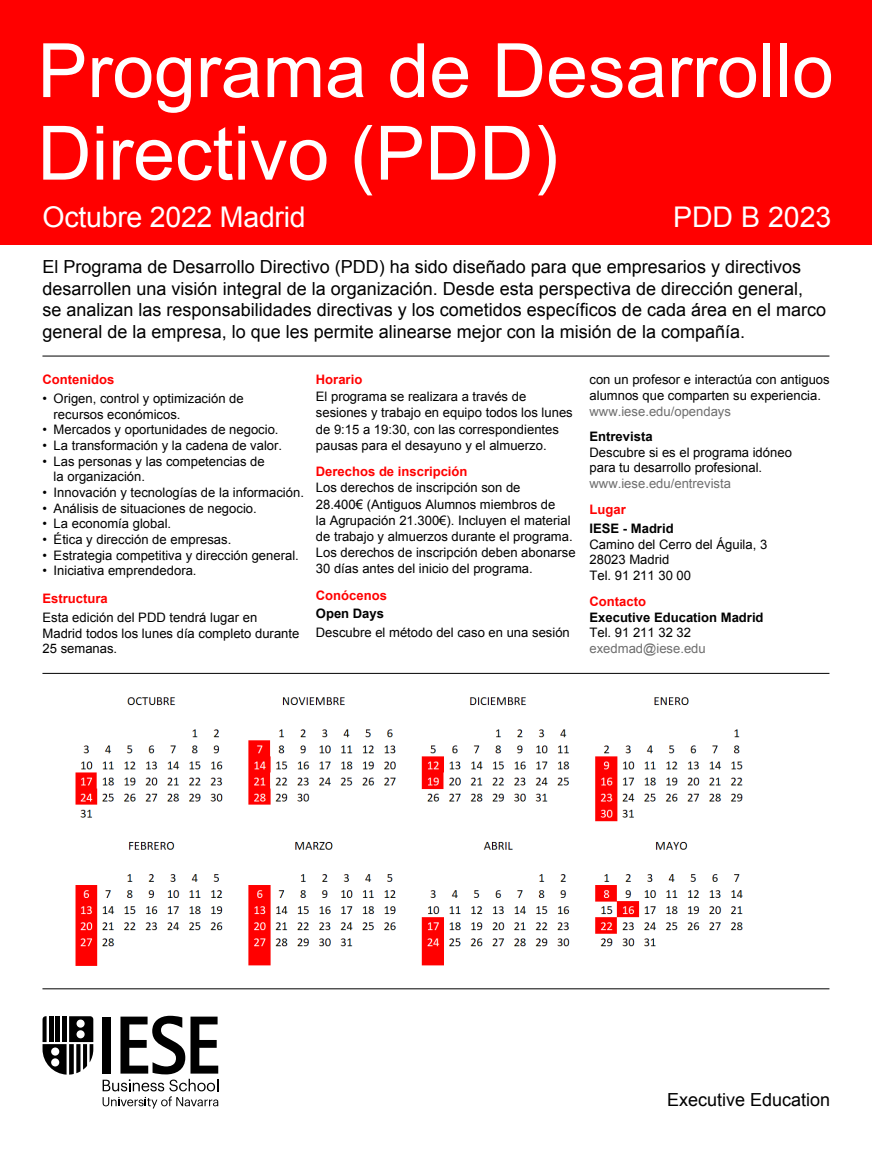
<style>
.page{position:relative;width:872px;height:1149px;background:#fff}
.page>*{position:absolute;margin:0;border:0;box-sizing:border-box;transform-origin:0 0}
.t1{font:75px/82.5px "Arial";color:#fff}
.t2{font:28.5px "Arial";letter-spacing:-.01em;color:#fff}
.t3{font:18px/21.6px "Arial";color:#000}
.t4{font:13.05px/15.6px "Arial";color:#000}
.t5{font:700 13.05px "Arial";color:#f00}
.t6{font:13.05px "Arial";color:#6e6e6e}
.t7{font:700 13.05px "Arial";color:#000}
</style>
<div class="page">
<div style="left:0;top:0;width:872px;height:244px;background:#f00"></div>
<hr style="left:42px;top:356px;width:787px;height:1px;background:#000">
<hr style="left:42px;top:673px;width:787px;height:1px;background:#000">
<svg style="left:103px;top:1015px;width:115px;height:93px"></svg>
<svg style="left:43px;top:1016px;width:50px;height:58px"></svg>
<hr style="left:42px;top:988px;width:787px;height:1px;background:#000">
<img style="left:75px;top:697px;width:668px;height:269px">
<h1 class="t1" style="left:37px;top:30px;width:798px">Programa de Desarrollo<br>Directivo (PDD)</h1>
<h2 class="t2" style="left:43px;top:198px;width:265px">Octubre 2022 Madrid</h2>
<h2 class="t2" style="left:673px;top:198px;width:160px">PDD B 2023</h2>
<p class="t3" style="left:43px;top:256px;width:785px">El Programa de Desarrollo Directivo (PDD) ha sido diseñado para que empresarios y directivos desarrollen una visión integral de la organización. Desde esta perspectiva de dirección general, se analizan las responsabilidades directivas y los cometidos específicos de cada área en el marco general de la empresa, lo que les permite alinearse mejor con la misión de la compañía.</p>
<p class="t5" style="left:43px;top:371px;width:73px">Contenidos</p>
<p class="t4" style="left:54px;top:390px;width:192px;text-indent:-11px">• Origen, control y optimización de recursos económicos.</p>
<p class="t4" style="left:43px;top:422px;width:237px">• Mercados y oportunidades de negocio.</p>
<p class="t4" style="left:43px;top:437px;width:241px">• La transformación y la cadena de valor.</p>
<p class="t4" style="left:54px;top:453px;width:213px;text-indent:-11px">• Las personas y las competencias de la organización.</p>
<p class="t4" style="left:43px;top:484px;width:263px">• Innovación y tecnologías de la información.</p>
<p class="t4" style="left:43px;top:500px;width:216px">• Análisis de situaciones de negocio.</p>
<p class="t4" style="left:43px;top:516px;width:130px">• La economía global.</p>
<p class="t4" style="left:43px;top:531px;width:190px">• Ética y dirección de empresas.</p>
<p class="t4" style="left:43px;top:547px;width:258px">• Estrategia competitiva y dirección general.</p>
<p class="t4" style="left:43px;top:563px;width:155px">• Iniciativa emprendedora.</p>
<p class="t5" style="left:43px;top:589px;width:67px">Estructura</p>
<p class="t4" style="left:43px;top:609px;width:258px">Esta edición del PDD tendrá lugar en<br>Madrid todos los lunes día completo durante<br>25 semanas.</p>
<p class="t4" style="left:589px;top:372px;width:242px">con un profesor e interactúa con antiguos alumnos que comparten su experiencia.</p>
<p class="t6" style="left:589px;top:402px;width:143px">www.iese.edu/opendays</p>
<p class="t7" style="left:589px;top:428px;width:65px">Entrevista</p>
<p class="t4" style="left:589px;top:444px;width:204px">Descubre si es el programa idóneo para tu desarrollo profesional.</p>
<p class="t6" style="left:589px;top:475px;width:143px">www.iese.edu/entrevista</p>
<p class="t5" style="left:589px;top:501px;width:38px">Lugar</p>
<p class="t7" style="left:589px;top:519px;width:86px">IESE - Madrid</p>
<p class="t4" style="left:589px;top:536px;width:179px">Camino del Cerro del Águila, 3<br>28023 Madrid<br>Tel. 91 211 30 00</p>
<p class="t5" style="left:589px;top:592px;width:58px">Contacto</p>
<p class="t7" style="left:589px;top:608px;width:176px">Executive Education Madrid</p>
<p class="t4" style="left:589px;top:624px;width:103px">Tel. 91 211 32 32</p>
<p class="t6" style="left:589px;top:639px;width:118px">exedmad@iese.edu</p>
<p class="t5" style="left:316px;top:371px;width:48px">Horario</p>
<p class="t4" style="left:316px;top:388px;width:258px;line-height:16.4px">El programa se realizara a través de sesiones y trabajo en equipo todos los lunes de 9:15 a 19:30, con las correspondientes pausas para el desayuno y el almuerzo.</p>
<p class="t5" style="left:316px;top:463px;width:153px">Derechos de inscripción</p>
<p class="t4" style="left:316px;top:479px;width:261px;line-height:16.2px">Los derechos de inscripción son de<br>28.400€ (Antiguos Alumnos miembros de<br>la Agrupación 21.300€). Incluyen el material de trabajo y almuerzos durante el programa.<br>Los derechos de inscripción deben abonarse 30 días antes del inicio del programa.</p>
<p class="t5" style="left:316px;top:586px;width:73px">Conócenos</p>
<p class="t7" style="left:316px;top:604px;width:70px">Open Days</p>
<p class="t4" style="left:316px;top:624px;width:255px">Descubre el método del caso en una sesión</p>
<h3 class="t3" style="left:667px;top:1088px;width:165px">Executive Education</h3>
</div>
